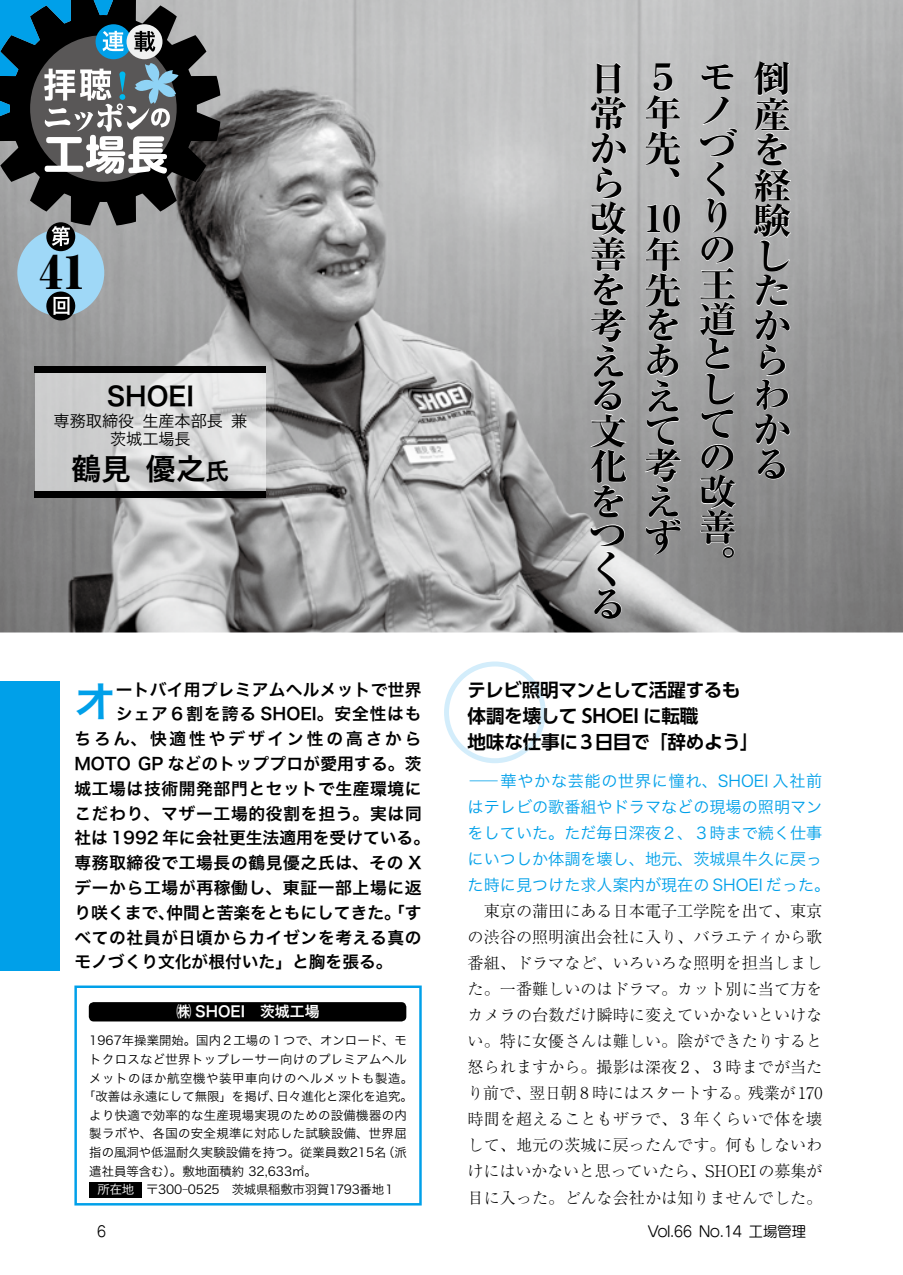
<style>
.page{position:relative;width:903px;height:1275px;background:#fff}
.page>*{position:absolute;margin:0;border:0;box-sizing:border-box;transform-origin:0 0}
.t1{font:900 45.5px "Ryumin";color:#000}
.t2{font:41.48px "Hira Kaku Pro W6";color:#00a0e9}
.t3{font:700 expanded 36.57px/35px "Ryumin Pro";color:#000;scale:1.05 1}
.t4{font:29.75px "Hira Kaku Pro W6";color:#000}
.t5{font:26.07px "Hira Kaku Pro W6";color:#000}
.t6{font:700 18.55px/26.1px "UD Shin Go Pro De";letter-spacing:-.02em;color:#000}
.t7{font:16.8px "Hira Kaku Pro W6";letter-spacing:.04em;color:#000}
.t8{font:16.8px "Hira Kaku Pro W6";color:#000}
.t9{font:16.8px "Hira Kaku Pro W6";letter-spacing:.015em;color:#000}
.t10{font:16.8px "Hira Kaku Pro W6";letter-spacing:.17em;color:#000}
.t11{font:300 16.1px/26.1px "Ryumin Pro";color:#000;text-align:justify}
.t12{font:16.1px/26.1px "Hira Kaku Pro W3";color:#00a0e9;scale:1.9 1}
.t13{font:300 16.1px "Ryumin Pr 6";color:#000}
.t14{font:16.1px/18.6px "Hira Kaku Pro W3";color:#000;text-align:center}
.t15{font:14.88px "Seurat Pro M";letter-spacing:-.05em;color:#000}
.t16{font:14.88px "Hira Kaku Pro W6";color:#fff}
.t17{font:12.42px "Hira Kaku Pro W3";color:#000}
.t18{font:12.42px "Hira Kaku Pro W3";letter-spacing:.025em;color:#000}
.t19{font:12.42px "Hira Kaku Pro W3";letter-spacing:-.02em;color:#000}
.t20{font:12.42px "Hira Kaku Pro W3";letter-spacing:.05em;color:#000}
.s1{font-size:23.8px}
.s2{color:#fff}
.s3{font-family:"Ryumin Pro";font-weight:300}
.s4{font-family:"Ryumin Pro"}
.s5{font-family:"Ryumin Pr 6"}
.s6{font-family:"Tsuku Min Pro L";font-weight:400}
</style>
<div class="page">
<svg style="left:444px;top:661px;width:102px;height:102px"></svg>
<svg style="left:74px;top:985px;width:348px;height:220px"></svg>
<div style="left:89px;top:1002px;width:317px;height:19px;background:#000;border-radius:5px"></div>
<img style="left:0;top:0;width:903px;height:632px">
<div style="left:89px;top:1182px;width:52px;height:15px;background:#000"></div>
<img style="left:35px;top:372px;width:231px;height:120px">
<svg style="left:753px;top:61px;width:38px;height:419px"></svg>
<svg style="left:700px;top:64px;width:34px;height:26px"></svg>
<svg style="left:699px;top:96px;width:39px;height:462px"></svg>
<svg style="left:644px;top:63px;width:37px;height:115px"></svg>
<svg style="left:644px;top:204px;width:38px;height:352px"></svg>
<svg style="left:590px;top:62px;width:37px;height:456px"></svg>
<svg style="left:590px;top:524px;width:35px;height:95px"></svg>
<svg style="left:0;top:0;width:220px;height:225px"></svg>
<div style="left:10px;top:15px;width:187px;height:187px;background:#000;border-radius:50%"></div>
<div style="left:17px;top:229px;width:87px;height:87px;background:#9fd8f7;border-radius:50%"></div>
<div style="left:46px;top:222px;width:29px;height:29px;background:#000;border-radius:50%"></div>
<svg style="left:46px;top:291px;width:30px;height:30px"></svg>
<svg style="left:52px;top:226px;width:18px;height:20px"></svg>
<svg style="left:53px;top:297px;width:17px;height:18px"></svg>
<svg style="left:0;top:0;width:179px;height:174px"></svg>
<div style="left:0;top:681px;width:60px;height:289px;background:#00a0e9"></div>
<div style="left:35px;top:366px;width:231px;height:6px;background:#000"></div>
<div style="left:35px;top:492px;width:231px;height:6px;background:#000"></div>
<h1 class="t1" style="left:40px;top:242px;width:47px">41</h1>
<h3 class="t5" style="left:107px;top:372px;width:89px">SHOEI</h3>
<p class="t14" style="left:54px;top:410px;width:195px">専務取締役 生産本部長 兼茨城工場長</p>
<h3 class="t4" style="left:71px;top:442px;width:159px">鶴見 優之<span class="s1">氏</span></h3>
<h2 class="t2" style="left:74px;top:664px;width:43px">オ</h2>
<p class="t9" style="left:116px;top:674px;width:307px">ートバイ用プレミアムヘルメットで世界</p>
<p class="t7" style="left:116px;top:699px;width:307px">シェア６割を誇る SHOEI。安全性はも</p>
<p class="t10" style="left:74px;top:724px;width:349px">ちろん、快適性やデザイン性の高さから</p>
<p class="t9" style="left:74px;top:748px;width:349px">MOTO GP などのトッププロが愛用する。茨</p>
<p class="t7" style="left:74px;top:773px;width:349px">城工場は技術開発部門とセットで生産環境に</p>
<p class="t7" style="left:74px;top:798px;width:349px">こだわり、マザー工場的役割を担う。実は同</p>
<p class="t8" style="left:74px;top:823px;width:357px">社は 1992 年に会社更生法適用を受けている。</p>
<p class="t7" style="left:74px;top:848px;width:349px">専務取締役で工場長の鶴見優之氏は、その X</p>
<p class="t7" style="left:74px;top:872px;width:349px">デーから工場が再稼働し、東証一部上場に返</p>
<p class="t8" style="left:74px;top:897px;width:349px">り咲くまで、仲間と苦楽をともにしてきた。「す</p>
<p class="t7" style="left:74px;top:922px;width:349px">べての社員が日頃からカイゼンを考える真の</p>
<p class="t8" style="left:74px;top:947px;width:320px">モノづくり文化が根付いた」と胸を張る。</p>
<p class="t16" style="left:177px;top:998px;width:144px">㈱ SHOEI　茨城工場</p>
<p class="t17" style="left:89px;top:1029px;width:319px">1967年操業開始。国内２工場の１つで、オンロード、モ</p>
<p class="t18" style="left:89px;top:1048px;width:319px">トクロスなど世界トップレーサー向けのプレミアムヘル</p>
<p class="t20" style="left:89px;top:1067px;width:325px">メットのほか航空機や装甲車向けのヘルメットも製造。</p>
<p class="t17" style="left:83px;top:1085px;width:331px">「改善は永遠にして無限」を掲げ、日々進化と深化を追究。</p>
<p class="t18" style="left:89px;top:1104px;width:319px">より快適で効率的な生産現場実現のための設備機器の内</p>
<p class="t18" style="left:89px;top:1122px;width:319px">製ラボや、各国の安全規準に対応した試験設備、世界屈</p>
<p class="t17" style="left:89px;top:1141px;width:319px">指の風洞や低温耐久実験設備を持つ。従業員数215名（派</p>
<p class="t17" style="left:89px;top:1160px;width:229px">遣社員等含む）。敷地面積約 32,633㎡。</p>
<p class="t19" style="left:97px;top:1178px;width:300px"><span class="s2">所在地</span>　〒300<span class="s3">-</span>0525　茨城県稲敷市羽賀1793番地１</p>
<h3 class="t3" style="left:589px;top:58px;width:37px">日常から改善を考える文化をつくる</h3>
<h3 class="t3" style="left:644px;top:56px;width:36px;line-height:35.5px">５年先、</h3>
<h3 class="t3" style="left:698px;top:57px;width:38px">モノづくりの王道としての改善。</h3>
<h3 class="t3" style="left:753px;top:59px;width:37px">倒産を経験したからわかる</h3>
<h3 class="t3" style="left:644px;top:198px;width:37px;text-align:justify">10年先をあえて考えず</h3>
<p class="t6" style="left:467px;top:676px;width:293px">テレビ照明マンとして活躍するも体調を壊して SHOEI に転職<br>地味な仕事に３日目で「辞めよう」</p>
<p class="t12" style="left:468px;top:767px;width:192px">―華やかな芸能の世界に憧れ、SHOEI 入社前はテレビの歌番組やドラマなどの現場の照明マンをしていた。ただ毎日深夜２、３時まで続く仕事にいつしか体調を壊し、地元、茨城県牛久に戻った時に見つけた求人案内が現在の SHOEI だった。</p>
<p class="t13" style="left:484px;top:898px;width:340px">東京<span class="s4">の</span>蒲田<span class="s4">にある</span>日本電子工学院<span class="s4">を</span>出<span class="s4">て、</span>東京</p>
<p class="t11" style="left:468px;top:923px;width:356px">の<span class="s5">渋谷</span>の<span class="s5">照明演出会社</span>に<span class="s5">入</span>り、バラエティから<span class="s5">歌番組</span>、ドラマなど、いろいろな<span class="s5">照明</span>を<span class="s5">担当</span>しました。<span class="s5">一番難</span>しいのはドラマ。カット<span class="s5">別</span>に<span class="s5">当</span>て<span class="s5">方</span>をカメラの<span class="s5">台数</span>だけ<span class="s5">瞬時</span>に<span class="s5">変</span>えていかないといけない。<span class="s5">特</span>に<span class="s5">女優</span>さんは<span class="s5">難</span>しい。<span class="s5">陰</span>ができたりすると<span class="s5">怒</span>られますから。<span class="s5">撮影</span>は<span class="s5">深夜</span><span class="s6">２</span>、<span class="s6">３</span><span class="s5">時</span>までが<span class="s5">当</span>たり<span class="s5">前</span>で、<span class="s5">翌日朝</span><span class="s6">８</span><span class="s5">時</span>にはスタートする。<span class="s5">残業</span>が 170<span class="s5">時間</span>を<span class="s5">超</span>えることもザラで、<span class="s6">３</span><span class="s5">年</span>くらいで<span class="s5">体</span>を<span class="s5">壊</span>して、<span class="s5">地元</span>の<span class="s5">茨城</span>に<span class="s5">戻</span>ったんです。<span class="s5">何</span>もしないわけにはいかないと<span class="s5">思</span>っていたら、SHOEI の<span class="s5">募集</span>が<span class="s5">目</span>に<span class="s5">入</span>った。どんな<span class="s5">会社</span>かは<span class="s5">知</span>りませんでした。</p>
<p class="t15" style="left:97px;top:1222px;width:11px">6</p>
<p class="t15" style="left:648px;top:1222px;width:160px">Vol.66 No.14 工場管理</p>
</div>
